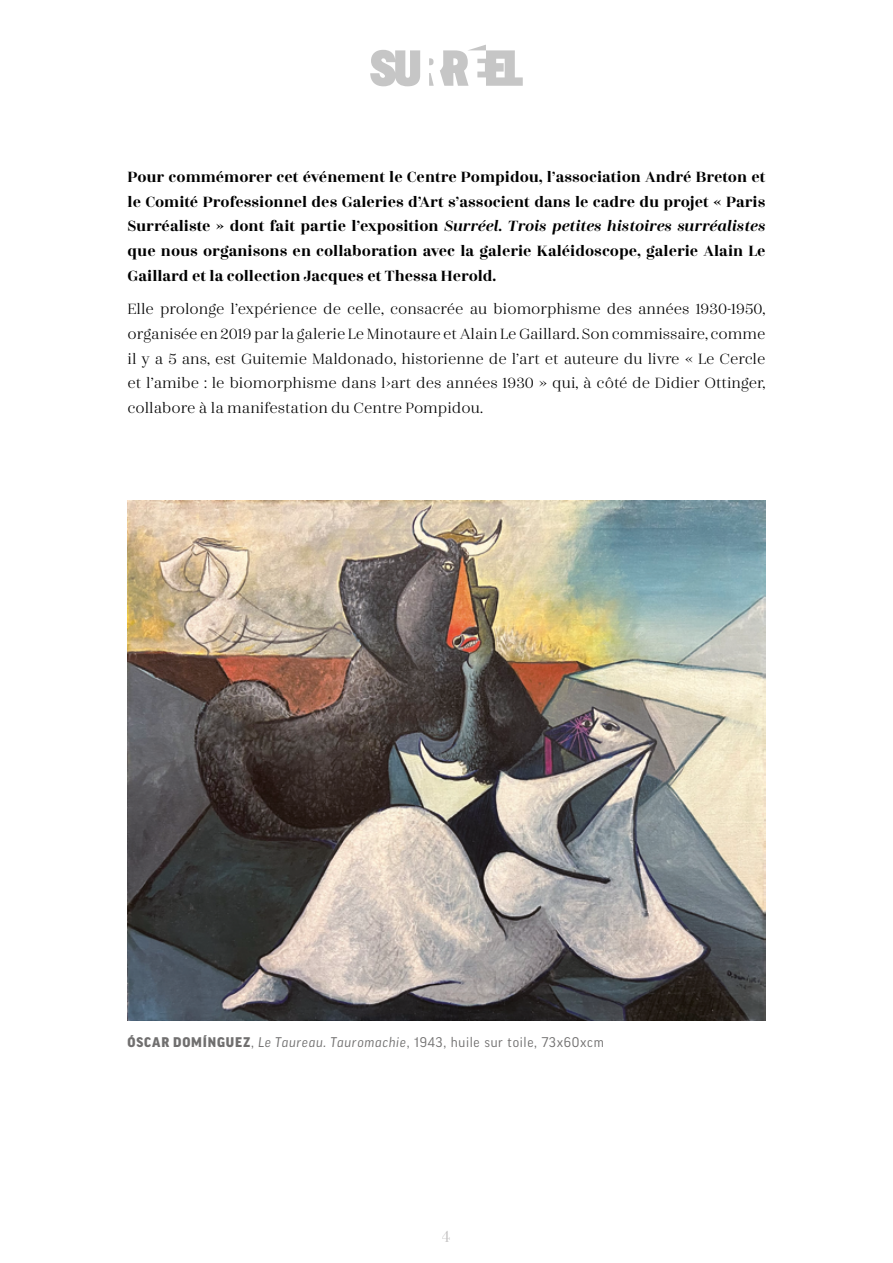
<style>
.page{position:relative;width:893px;height:1263px;background:#fff}
.page>*{position:absolute;margin:0;border:0;box-sizing:border-box;transform-origin:0 0}
.t1{font:18px "Zahrah";color:#c2c1c1}
.t2{font:16.5px/24.8px "Zahrah";color:#000;text-align:justify}
.t3{font:700 16.5px/24.8px "Zahrah";color:#000;text-align:justify}
.t4{font:13.5px "Good Pro";letter-spacing:.05em;color:#706f6f}
.s1{font-style:italic}
.s2{font-weight:900}
</style>
<div class="page">
<svg style="left:370px;top:45px;width:153px;height:41px"></svg>
<img style="left:127px;top:500px;width:639px;height:520px">
<p class="t3" style="left:128px;top:164px;width:639px">Pour commémorer cet événement le Centre Pompidou, l’association André Breton et le Comité Professionnel des Galeries d’Art s’associent dans le cadre du projet « Paris Surréaliste » dont fait partie l’exposition <span class="s1">Surréel. Trois petites histoires surréalistes </span>que nous organisons en collaboration avec la galerie Kaléidoscope, galerie Alain Le Gaillard et la collection Jacques et Thessa Herold.</p>
<p class="t2" style="left:128px;top:296px;width:639px">Elle prolonge l’expérience de celle, consacrée au biomorphisme des années 1930-1950, organisée en 2019 par la galerie Le Minotaure et Alain Le Gaillard. Son commissaire, comme il y a 5 ans, est Guitemie Maldonado, historienne de l’art et auteure du livre « Le Cercle et l’amibe : le biomorphisme dans l›art des années 1930 » qui, à côté de Didier Ottinger, collabore à la manifestation du Centre Pompidou.</p>
<p class="t4" style="left:128px;top:1035px;width:478px"><span class="s2">ÓSCAR DOMÍNGUEZ</span>, <span class="s1">Le Taureau. Tauromachie</span>, 1943, huile sur toile, 73x60xcm</p>
<p class="t1" style="left:442px;top:1226px;width:11px">4</p>
</div>
